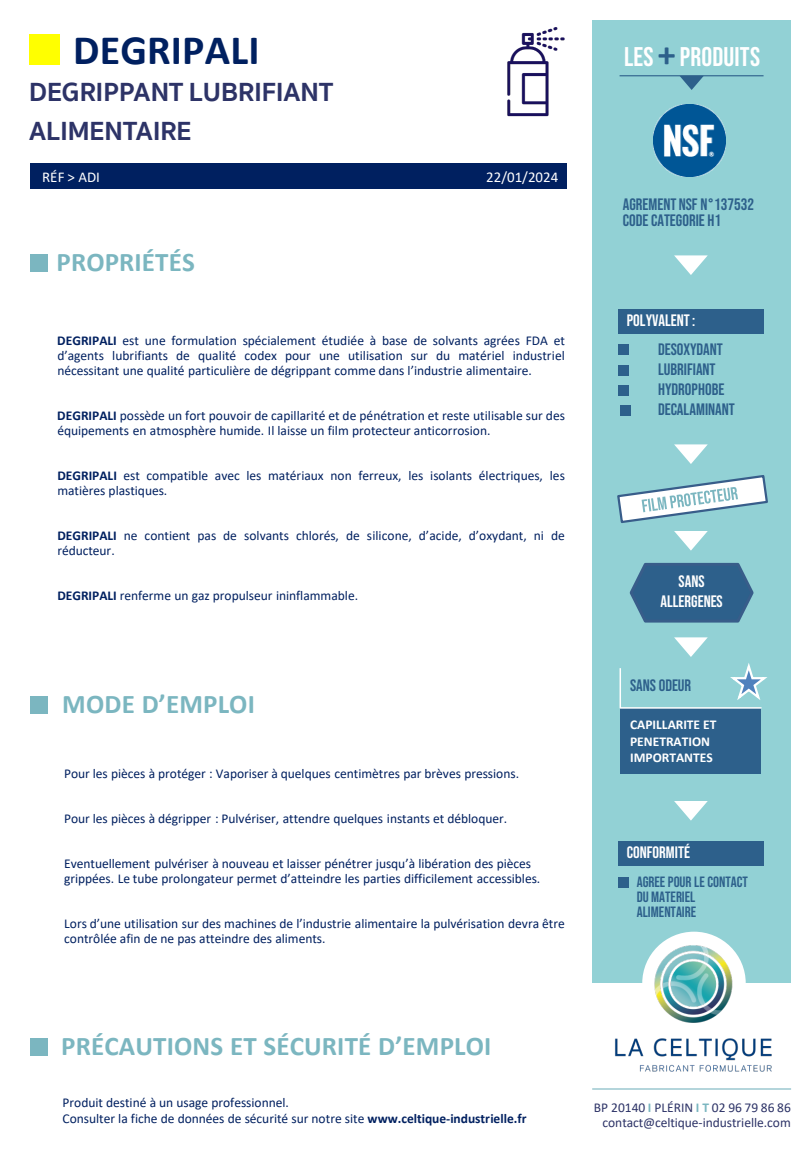
<style>
.page{position:relative;width:810px;height:1170px;background:#fff}
.page>*{position:absolute;margin:0;border:0;box-sizing:border-box;transform-origin:0 0}
.t1{font:700 42px "Calibri";letter-spacing:.005em;color:#002060}
.t2{font:700 27px "Calibri";letter-spacing:.005em;color:#7bb6c0}
.t3{font:700 27px/38.8px "Sukhumvit Set";letter-spacing:.005em;color:#2d3367}
.t4{font:27px "Bebas Neue";letter-spacing:.005em;color:#fff}
.t5{font:16.5px "Bebas Neue";color:#2d608b}
.t6{font:16.5px/19.8px "Bebas Neue";color:#fff;text-align:center}
.t7{font:15px "Bebas Neue";color:#2d608b}
.t8{font:15px "Calibri";color:#fff}
.t9{font:13.5px/15px "Calibri";color:#002060}
.t10{font:13.5px/15px "Calibri";color:#2d3367;text-align:right}
.t11{font:700 13.5px "Calibri";color:#fff}
.s1{font-weight:700}
.s2{font-family:"Calibri";font-weight:700;font-size:36px;color:#2d608b}
.s3{font-weight:700;color:#7bb6c0}
</style>
<div class="page">
<div style="left:592px;top:20px;width:199px;height:963px;background:#92d1d5"></div>
<div style="left:31px;top:164px;width:536px;height:25px;background:#002060"></div>
<div style="left:30px;top:34px;width:30px;height:31px;background:#ff0"></div>
<div style="left:30px;top:254px;width:18px;height:17px;background:#7bb6c0"></div>
<div style="left:30px;top:696px;width:18px;height:18px;background:#7bb6c0"></div>
<div style="left:30px;top:1038px;width:18px;height:18px;background:#7bb6c0"></div>
<hr style="left:620px;top:75px;width:144px;height:1px;background:#2d608b">
<svg style="left:680px;top:76px;width:24px;height:14px"></svg>
<svg style="left:674px;top:255px;width:34px;height:20px"></svg>
<div style="left:618px;top:309px;width:146px;height:25px;background:#2d608b"></div>
<div style="left:618px;top:344px;width:11px;height:11px;background:#2d608b"></div>
<div style="left:618px;top:365px;width:11px;height:10px;background:#2d608b"></div>
<div style="left:618px;top:385px;width:11px;height:10px;background:#2d608b"></div>
<svg style="left:674px;top:444px;width:34px;height:20px"></svg>
<svg style="left:617px;top:475px;width:151px;height:48px"></svg>
<div style="left:620px;top:709px;width:141px;height:65px;background:#2d608b"></div>
<svg style="left:619px;top:637px;width:148px;height:72px"></svg>
<svg style="left:674px;top:801px;width:34px;height:20px"></svg>
<div style="left:618px;top:841px;width:146px;height:25px;background:#2d608b"></div>
<div style="left:618px;top:877px;width:11px;height:10px;background:#2d608b"></div>
<hr style="left:592px;top:1088px;width:199px;height:2px;background:#7bb6c0">
<img style="left:599px;top:931px;width:190px;height:158px">
<img style="left:507px;top:27px;width:58px;height:89px">
<div style="left:620px;top:405px;width:11px;height:11px;background:#2d608b"></div>
<img style="left:653px;top:104px;width:72px;height:72px">
<svg style="left:674px;top:531px;width:34px;height:20px"></svg>
<svg style="left:629px;top:562px;width:125px;height:61px;background:#3c6f95"></svg>
<h1 class="t1" style="left:73px;top:20px;width:188px">DEGRIPALI</h1>
<p class="t3" style="left:29px;top:73px;width:305px">DEGRIPPANT LUBRIFIANT<br>ALIMENTAIRE</p>
<p class="t8" style="left:42px;top:167px;width:59px">RÉF &gt; ADI</p>
<p class="t8" style="left:486px;top:167px;width:73px">22/01/2024</p>
<p class="t2" style="left:56px;top:243px;width:140px">PROPRIÉTÉS</p>
<p class="t9" style="left:57px;top:333px;width:509px;text-align:justify"><span class="s1">DEGRIPALI</span> est une formulation spécialement étudiée à base de solvants agrées FDA et d’agents lubrifiants de qualité codex pour une utilisation sur du matériel industriel nécessitant une qualité particulière de dégrippant comme dans l’industrie alimentaire.</p>
<p class="t9" style="left:57px;top:408px;width:509px"><span class="s1">DEGRIPALI</span> possède un fort pouvoir de capillarité et de pénétration et reste utilisable sur des équipements en atmosphère humide. Il laisse un film protecteur anticorrosion.</p>
<p class="t9" style="left:57px;top:468px;width:509px"><span class="s1">DEGRIPALI</span> est compatible avec les matériaux non ferreux, les isolants électriques, les matières plastiques.</p>
<p class="t9" style="left:57px;top:528px;width:509px"><span class="s1">DEGRIPALI</span> ne contient pas de solvants chlorés, de silicone, d’acide, d’oxydant, ni de réducteur.</p>
<p class="t9" style="left:57px;top:588px;width:302px"><span class="s1">DEGRIPALI</span> renferme un gaz propulseur ininflammable.</p>
<p class="t2" style="left:62px;top:685px;width:194px">MODE D’EMPLOI</p>
<p class="t9" style="left:64px;top:766px;width:457px">Pour les pièces à protéger : Vaporiser à quelques centimètres par brèves pressions.</p>
<p class="t9" style="left:64px;top:811px;width:445px">Pour les pièces à dégripper : Pulvériser, attendre quelques instants et débloquer.</p>
<p class="t9" style="left:64px;top:856px;width:478px">Eventuellement pulvériser à nouveau et laisser pénétrer jusqu’à libération des pièces grippées. Le tube prolongateur permet d’atteindre les parties difficilement accessibles.</p>
<p class="t9" style="left:64px;top:916px;width:502px">Lors d’une utilisation sur des machines de l’industrie alimentaire la pulvérisation devra être contrôlée afin de ne pas atteindre des aliments.</p>
<p class="t4" style="left:624px;top:41px;width:138px">LES <span class="s2">+</span> PRODUITS</p>
<p class="t5" style="left:623px;top:195px;width:133px">AGREMENT NSF N°137532</p>
<p class="t5" style="left:623px;top:211px;width:100px">CODE CATEGORIE H1</p>
<p class="t6" style="left:627px;top:310px;width:70px">POLYVALENT :</p>
<p class="t5" style="left:658px;top:340px;width:66px">DESOXYDANT</p>
<p class="t5" style="left:658px;top:360px;width:59px">LUBRIFIANT</p>
<p class="t5" style="left:658px;top:380px;width:68px">HYDROPHOBE</p>
<p class="t5" style="left:658px;top:400px;width:78px">DECALAMINANT</p>
<p class="t6" style="left:660px;top:572px;width:64px">SANS<br>ALLERGENES</p>
<p class="t5" style="left:630px;top:676px;width:63px">SANS ODEUR</p>
<p class="t11" style="left:630px;top:715px;width:88px">CAPILLARITE ET</p>
<p class="t11" style="left:630px;top:732px;width:81px">PENETRATION</p>
<p class="t11" style="left:630px;top:748px;width:84px">IMPORTANTES</p>
<p class="t6" style="left:627px;top:842px;width:65px">CONFORMITÉ</p>
<p class="t7" style="left:637px;top:873px;width:113px">AGREE POUR LE CONTACT</p>
<p class="t7" style="left:637px;top:888px;width:60px">DU MATERIEL</p>
<p class="t7" style="left:637px;top:903px;width:61px">ALIMENTAIRE</p>
<p class="t2" style="left:61px;top:1027px;width:432px">PRÉCAUTIONS ET SÉCURITÉ D’EMPLOI</p>
<p class="t9" style="left:62px;top:1094px;width:228px">Produit destiné à un usage professionnel.</p>
<p class="t9" style="left:62px;top:1111px;width:466px">Consulter la fiche de données de sécurité sur notre site <span class="s1">www.celtique-industrielle.fr</span></p>
<p class="t10" style="left:594px;top:1100px;width:198px">BP 20140 <span class="s3">I</span> PLÉRIN <span class="s3">I T</span> 02 96 79 86 86 contact@celtique-industrielle.com</p>
</div>
